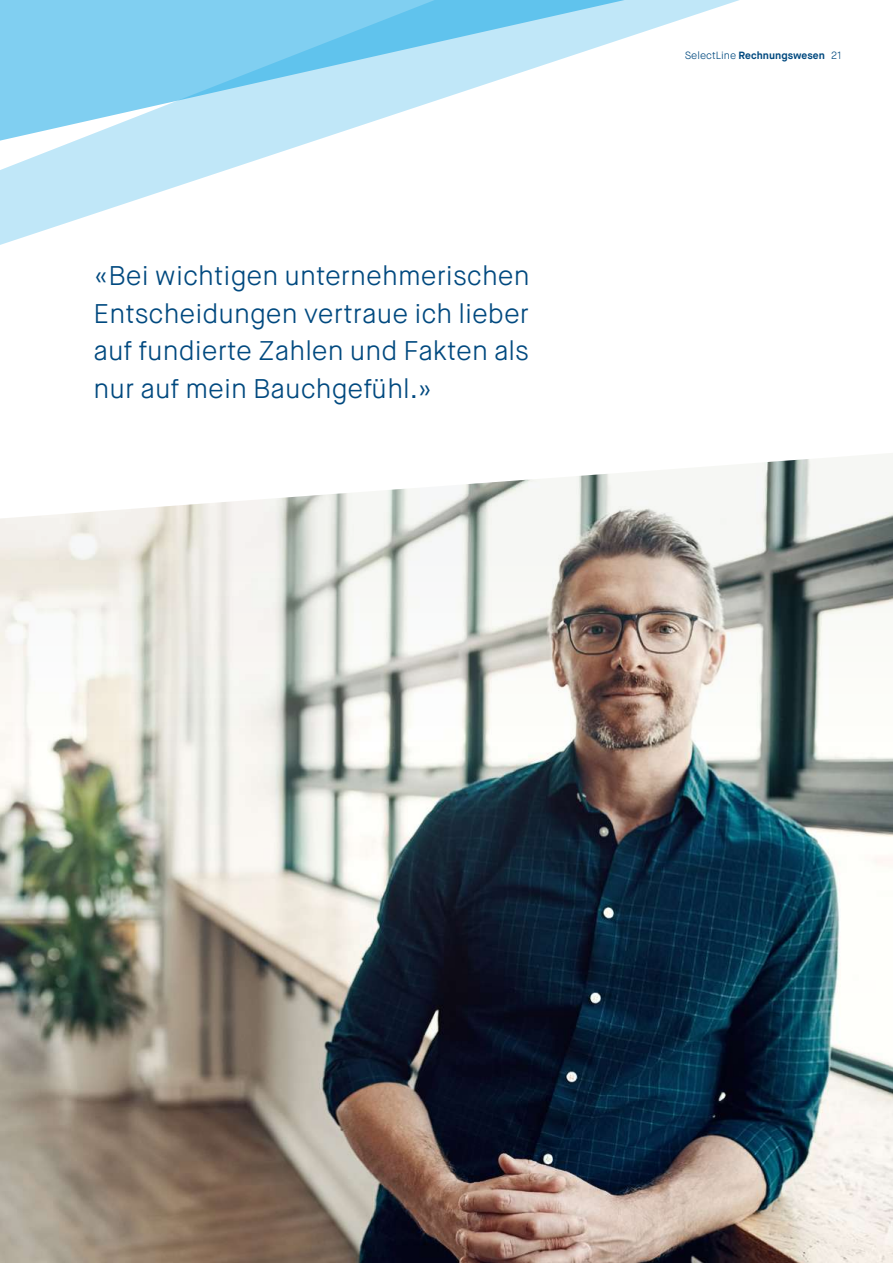
<style>
.page{position:relative;width:893px;height:1263px;background:#fff}
.page>*{position:absolute;margin:0;border:0;box-sizing:border-box;transform-origin:0 0}
.t1{font:300 27px/37.5px "Maison Neue";color:#00497f;text-align:justify}
.t2{font:700 10.5px "Maison Neue";color:#00497f}
.t3{font:300 10.5px "Maison Neue";color:#00497f}
.s1{font-weight:300}
</style>
<div class="page">
<img style="left:0;top:453px;width:893px;height:810px">
<svg style="left:0;top:0;width:739px;height:245px"></svg>
<p class="t1" style="left:94px;top:257px;width:438px">«Bei wichtigen unternehmerischen Entscheidungen vertraue ich lieber auf fundierte Zahlen und Fakten als nur auf mein Bauchgefühl.»</p>
<p class="t2" style="left:685px;top:49px;width:142px"><span class="s1">SelectLine</span> Rechnungswesen</p>
<p class="t3" style="left:831px;top:49px;width:12px">21</p>
</div>
